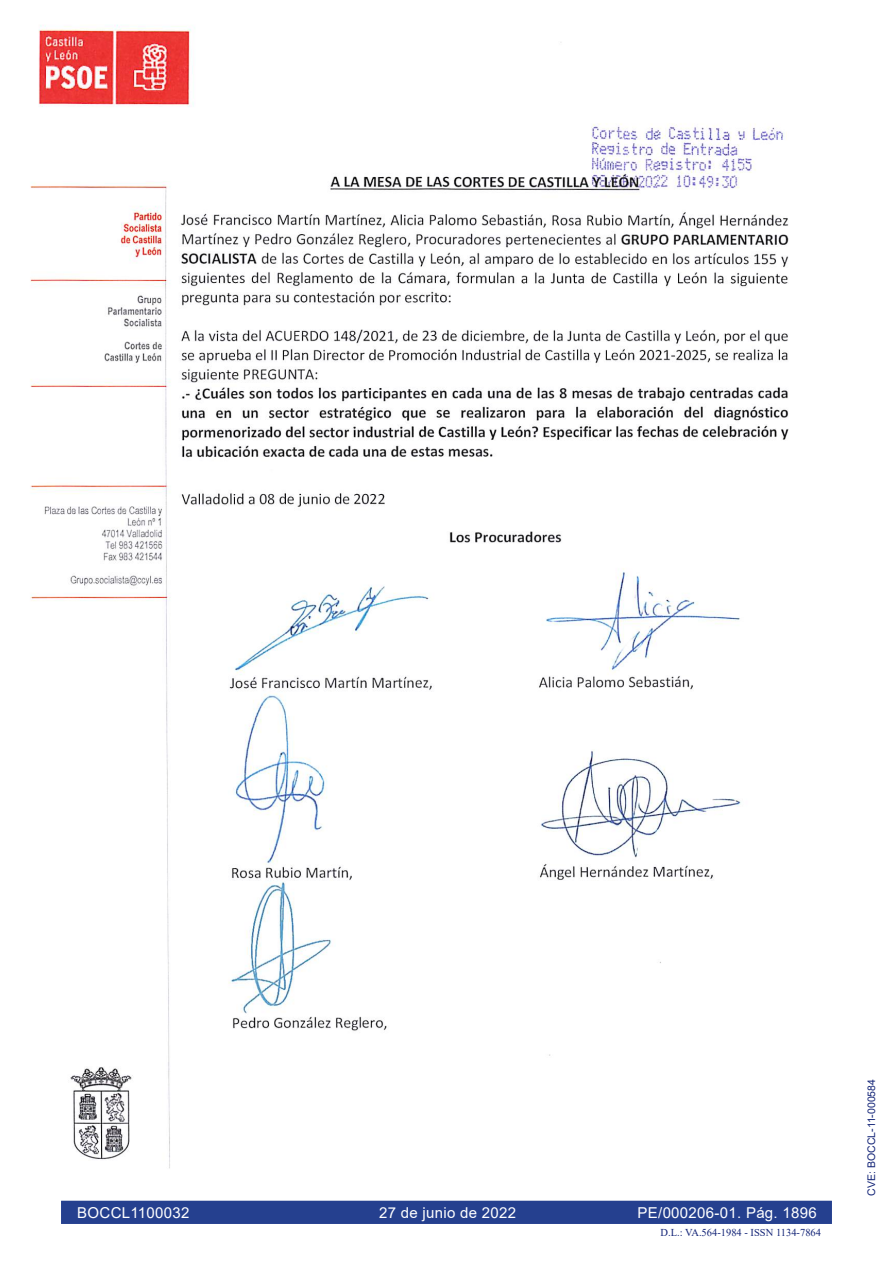
<style>
.page{position:relative;width:893px;height:1263px;background:#fff}
.page>*{position:absolute;margin:0;border:0;box-sizing:border-box;transform-origin:0 0}
.E_CVE{font:15px "Arial";letter-spacing:.02em;color:#fff}
.t1{font:10.5px "Times New Roman";color:#132477}
.t2{font:10.5px "Arial";color:#132477}
</style>
<div class="page">
<div style="left:60px;top:1200px;width:773px;height:25px;background:#25408f"></div>
<div style="left:60px;top:1199px;width:773px;height:26px;border:2px solid #fff"></div>
<img style="left:30px;top:25px;width:803px;height:1175px">
<p class="E_CVE" style="left:77px;top:1202px;width:114px">BOCCL1100032</p>
<p class="E_CVE" style="left:379px;top:1202px;width:139px">27 de junio de 2022</p>
<p class="E_CVE" style="left:638px;top:1202px;width:181px">PE/000206-01. Pág. 1896</p>
<p class="t1" style="left:661px;top:1225px;width:162px">D.L.: VA.564-1984 - ISSN 1134-7864</p>
<p class="t2" style="left:864px;top:1195px;width:118px;rotate:-90deg">CVE: BOCCL-11-000584</p>
</div>
